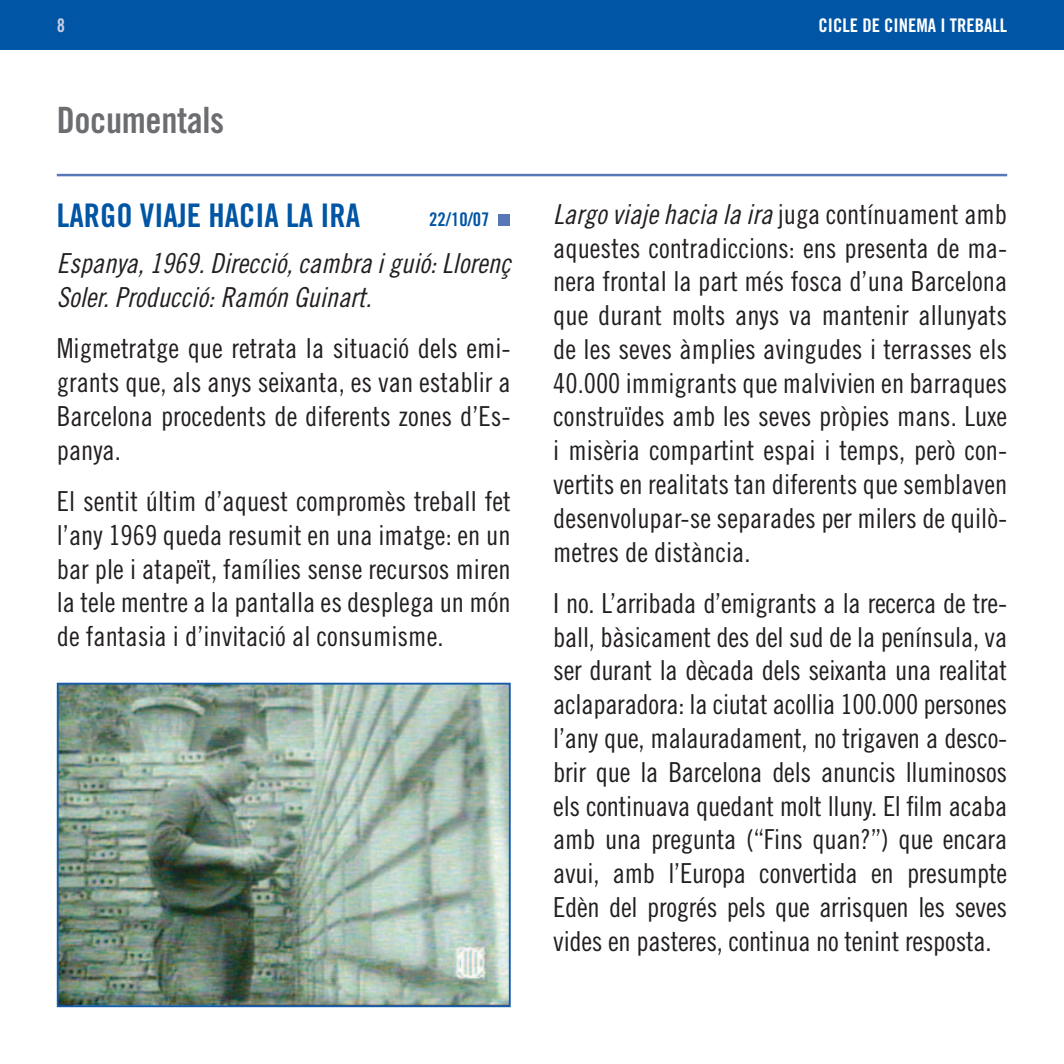
<style>
.page{position:relative;width:1064px;height:1064px;background:#fff}
.page>*{position:absolute;margin:0;border:0;box-sizing:border-box;transform-origin:0 0}
.t1{font:36.25px "Trade Gothic Bold Cond Twenty";letter-spacing:-.01em;color:#6c6d70}
.t2{font:32.5px "Trade Gothic Bold Cond Twenty";color:#0155a5}
.t3{font:27.5px/33.8px "Trade Gothic Cond Eighteen";color:#231f20;text-align:justify}
.t4{font:27.5px/33.8px "Trade Gothic Cond Eighteen Obl";color:#231f20}
.t5{font:18.75px "Trade Gothic Bold Cond Twenty";color:#fff}
.t6{font:18.75px "Trade Gothic Bold Cond Twenty";color:#0155a5}
.t7{font:18.75px "Trade Gothic Bold Cond Twenty";color:#c6cde7}
.s1{font-family:"Trade Gothic Cond Eighteen"}
</style>
<div class="page">
<div style="left:0;top:0;width:1063px;height:50px;background:#0155a5"></div>
<hr style="left:1063px;top:0;width:1px;height:50px;background:#0155a5">
<hr style="left:57px;top:174px;width:949px;height:2px;background:#5777b9">
<img style="left:60px;top:685px;width:447px;height:318px">
<div style="left:57px;top:682px;width:453px;height:324px;border:2px solid #135cab"></div>
<div style="left:498px;top:214px;width:11px;height:12px;background:#5777b9"></div>
<p class="t7" style="left:57px;top:14px;width:10px">8</p>
<p class="t5" style="left:818px;top:14px;width:190px">CICLE DE CINEMA I TREBALL</p>
<h1 class="t1" style="left:57px;top:98px;width:169px">Documentals</h1>
<p class="t2" style="left:57px;top:196px;width:305px">LARGO VIAJE HACIA LA IRA</p>
<p class="t6" style="left:429px;top:208px;width:62px">22/10/07</p>
<p class="t4" style="left:57px;top:246px;width:455px">Espanya, 1969. Direcció, cambra i guió: Llorenç<br>Soler. Producció: Ramón Guinart.</p>
<p class="t3" style="left:57px;top:331px;width:455px">Migmetratge que retrata la situació dels emi&shy;grants que, als anys seixanta, es van establir a Barcelona procedents de diferents zones d’Es&shy;panya.</p>
<p class="t3" style="left:57px;top:484px;width:455px">El sentit últim d’aquest compromès treball fet l’any 1969 queda resumit en una imatge: en un bar ple i atapeït, famílies sense recursos miren la tele mentre a la pantalla es desplega un món de fantasia i d’invitació al consumisme.</p>
<p class="t4" style="left:553px;top:197px;width:455px">Largo viaje hacia la ira <span class="s1">juga contínuament amb</span></p>
<p class="t3" style="left:553px;top:230px;width:455px">aquestes contradiccions: ens presenta de ma&shy;nera frontal la part més fosca d’una Barcelona que durant molts anys va mantenir allunyats de les seves àmplies avingudes i terrasses els 40.000 immigrants que malvivien en barraques construïdes amb les seves pròpies mans. Luxe i misèria compartint espai i temps, però con&shy;vertits en realitats tan diferents que semblaven desenvolupar-se separades per milers de quilò&shy;metres de distància.</p>
<p class="t3" style="left:553px;top:585px;width:455px">I no. L’arribada d’emigrants a la recerca de tre&shy;ball, bàsicament des del sud de la península, va ser durant la dècada dels seixanta una realitat aclaparadora: la ciutat acollia 100.000 persones l’any que, malauradament, no trigaven a desco&shy;brir que la Barcelona dels anuncis lluminosos els continuava quedant molt lluny. El film acaba amb una pregunta (“Fins quan?”) que encara avui, amb l’Europa convertida en presumpte Edèn del progrés pels que arrisquen les seves vides en pasteres, continua no tenint resposta.</p>
</div>
